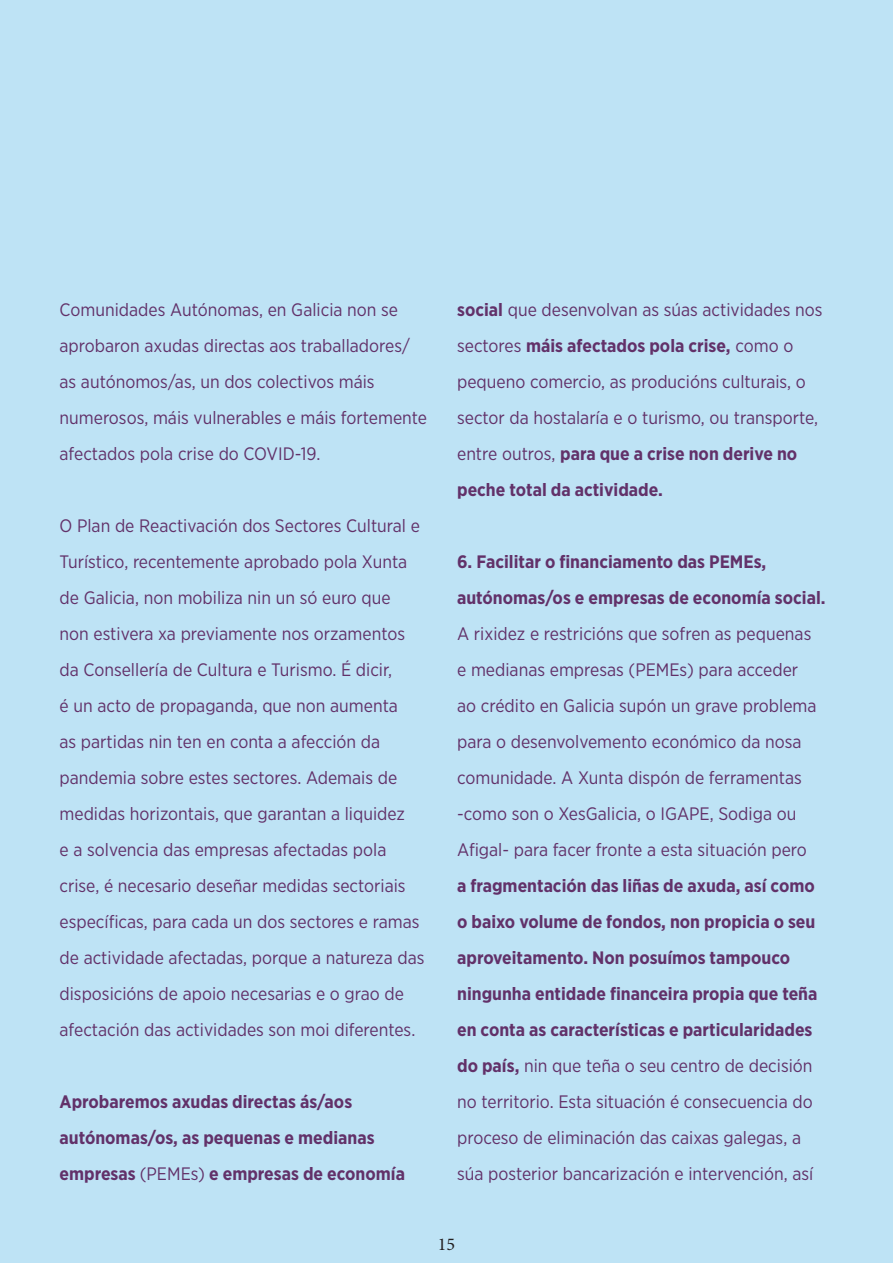
<style>
.page{position:relative;width:893px;height:1263px;background:#bee3f5}
.page>*{position:absolute;margin:0;border:0;box-sizing:border-box;transform-origin:0 0}
.t1{font:18px/36px "Gotham Narrow";color:#623169}
.t2{font:700 18px/36px "Gotham Narrow";color:#623169}
.t3{font:18px "Minion Pro";color:#231f20}
.s1{font-weight:400}
.s2{font-weight:700}
</style>
<div class="page">
<p class="t1" style="left:60px;top:291px;width:369px">Comunidades Autónomas, en Galicia non se aprobaron axudas directas aos traballadores/ as autónomos/as, un dos colectivos máis numerosos, máis vulnerables e máis fortemente afectados pola crise do COVID-19.</p>
<p class="t1" style="left:60px;top:507px;width:366px">O Plan de Reactivación dos Sectores Cultural e Turístico, recentemente aprobado pola Xunta de Galicia, non mobiliza nin un só euro que non estivera xa previamente nos orzamentos da Consellería de Cultura e Turismo. É dicir,<br>é un acto de propaganda, que non aumenta<br>as partidas nin ten en conta a afección da pandemia sobre estes sectores. Ademais de medidas horizontais, que garantan a liquidez<br>e a solvencia das empresas afectadas pola crise, é necesario deseñar medidas sectoriais específicas, para cada un dos sectores e ramas de actividade afectadas, porque a natureza das disposicións de apoio necesarias e o grao de afectación das actividades son moi diferentes.</p>
<p class="t2" style="left:60px;top:1083px;width:347px">Aprobaremos axudas directas ás/aos autónomas/os, as pequenas e medianas empresas <span class="s1">(PEMEs)</span> e empresas de economía</p>
<p class="t1" style="left:457px;top:291px;width:367px"><span class="s2">social</span> que desenvolvan as súas actividades nos sectores <span class="s2">máis afectados pola crise,</span> como o pequeno comercio, as producións culturais, o sector da hostalaría e o turismo, ou transporte, entre outros, <span class="s2">para que a crise non derive no peche total da actividade.</span></p>
<p class="t2" style="left:457px;top:543px;width:370px">6. Facilitar o financiamento das PEMEs, autónomas/os e empresas de economía social.</p>
<p class="t1" style="left:457px;top:615px;width:361px">A rixidez e restricións que sofren as pequenas e medianas empresas (PEMEs) para acceder ao crédito en Galicia supón un grave problema para o desenvolvemento económico da nosa comunidade. A Xunta dispón de ferramentas -como son o XesGalicia, o IGAPE, Sodiga ou Afigal- para facer fronte a esta situación pero</p>
<p class="t2" style="left:457px;top:867px;width:362px">a fragmentación das liñas de axuda, así como o baixo volume de fondos, non propicia o seu aproveitamento. Non posuímos tampouco ningunha entidade financeira propia que teña en conta as características e particularidades do país, <span class="s1">nin que teña o seu centro de decisión no territorio. Esta situación é consecuencia do proceso de eliminación das caixas galegas, a súa posterior bancarización e intervención, así</span></p>
<p class="t3" style="left:438px;top:1232px;width:19px">15</p>
</div>
